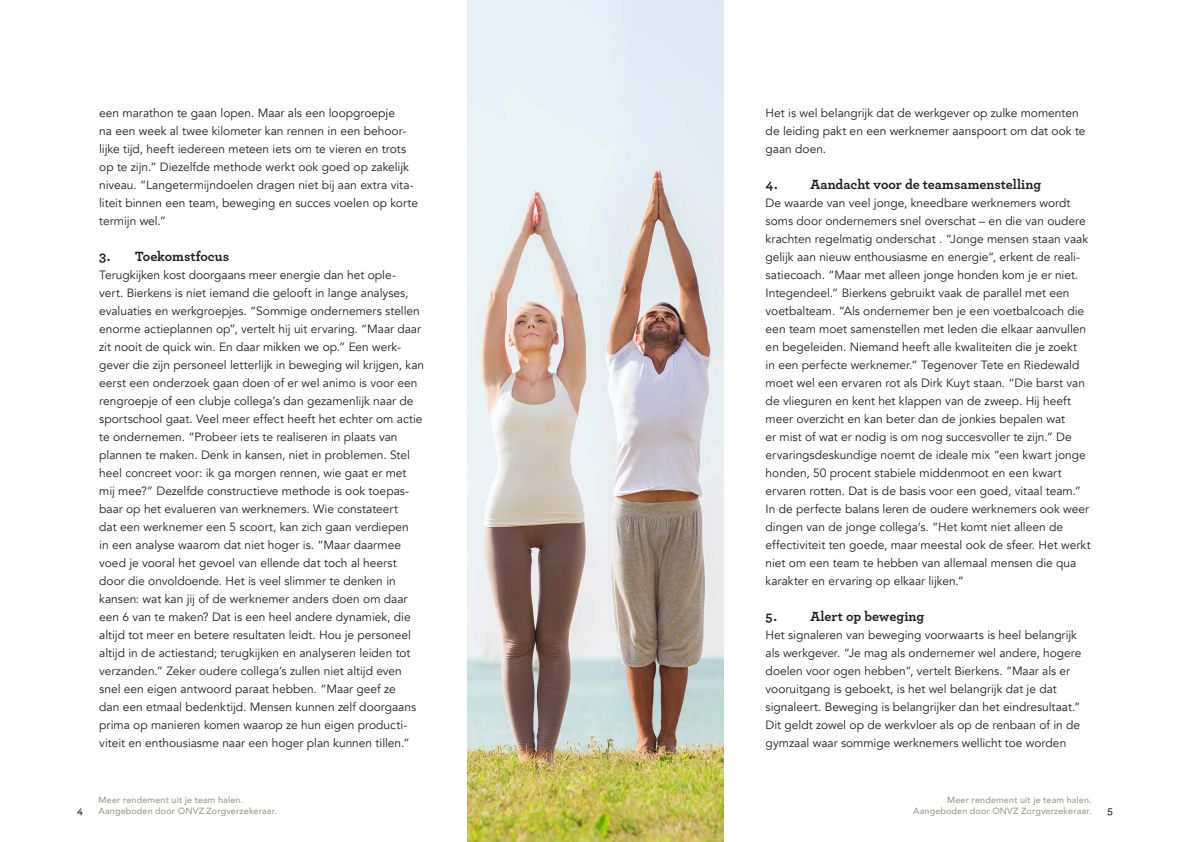
<style>
.page{position:relative;width:1191px;height:842px;background:#fff}
.page>*{position:absolute;margin:0;border:0;box-sizing:border-box;transform-origin:0 0}
.bold{font:700 14px "Archer";color:#231f20}
.t1{font:12px/18px "Avenir";letter-spacing:-.005em;color:#231f20}
.t2{font:600 11px "Archer";color:#231f20}
.t3{font:500 9px/10.8px "Avenir";letter-spacing:.015em;color:#5d564f;text-align:right}
</style>
<div class="page">
<img style="left:468px;top:1px;width:255px;height:841px">
<p class="t1" style="left:99px;top:104px;width:320px">een marathon te gaan lopen. Maar als een loopgroepje<br>na een week al twee kilometer kan rennen in een behoor&shy;lijke tijd, heeft iedereen meteen iets om te vieren en trots op te zijn.” Diezelfde methode werkt ook goed op zakelijk niveau. “Langetermijndoelen dragen niet bij aan extra vita&shy;liteit binnen een team, beweging en succes voelen op korte termijn wel.”</p>
<p class="bold" style="left:99px;top:245px;width:131px">3. Toekomstfocus</p>
<p class="t1" style="left:99px;top:266px;width:326px">Terugkijken kost doorgaans meer energie dan het ople-<br>vert. Bierkens is niet iemand die gelooft in lange analyses, evaluaties en werkgroepjes. “Sommige ondernemers stellen enorme actieplannen op”, vertelt hij uit ervaring. “Maar daar zit nooit de quick win. En daar mikken we op.” Een werk&shy;gever die zijn personeel letterlijk in beweging wil krijgen, kan eerst een onderzoek gaan doen of er wel animo is voor een rengroepje of een clubje collega’s dan gezamenlijk naar de sportschool gaat. Veel meer effect heeft het echter om actie te ondernemen. “Probeer iets te realiseren in plaats van plannen te maken. Denk in kansen, niet in problemen. Stel heel concreet voor: ik ga morgen rennen, wie gaat er met mij mee?” Dezelfde constructieve methode is ook toepas&shy;baar op het evalueren van werknemers. Wie constateert<br>dat een werknemer een 5 scoort, kan zich gaan verdiepen<br>in een analyse waarom dat niet hoger is. “Maar daarmee voed je vooral het gevoel van ellende dat toch al heerst door die onvoldoende. Het is veel slimmer te denken in kansen: wat kan jij of de werknemer anders doen om daar een 6 van te maken? Dat is een heel andere dynamiek, die altijd tot meer en betere resultaten leidt. Hou je personeel altijd in de actiestand; terugkijken en analyseren leiden tot verzanden.” Zeker oudere collega’s zullen niet altijd even snel een eigen antwoord paraat hebben. “Maar geef ze<br>dan een etmaal bedenktijd. Mensen kunnen zelf doorgaans prima op manieren komen waarop ze hun eigen producti&shy;viteit en enthousiasme naar een hoger plan kunnen tillen.”</p>
<p class="t1" style="left:765px;top:104px;width:321px">Het is wel belangrijk dat de werkgever op zulke momenten de leiding pakt en een werknemer aanspoort om dat ook te gaan doen.</p>
<p class="bold" style="left:765px;top:173px;width:277px">4. Aandacht voor de teamsamenstelling</p>
<p class="t1" style="left:765px;top:194px;width:326px">De waarde van veel jonge, kneedbare werknemers wordt soms door ondernemers snel overschat – en die van oudere krachten regelmatig onderschat . “Jonge mensen staan vaak gelijk aan nieuw enthousiasme en energie”, erkent de reali&shy;satiecoach. “Maar met alleen jonge honden kom je er niet.<br>Integendeel.” Bierkens gebruikt vaak de parallel met een voetbalteam. “Als ondernemer ben je een voetbalcoach die een team moet samenstellen met leden die elkaar aanvullen en begeleiden. Niemand heeft alle kwaliteiten die je zoekt<br>in een perfecte werknemer.” Tegenover Tete en Riedewald moet wel een ervaren rot als Dirk Kuyt staan. “Die barst van de vlieguren en kent het klappen van de zweep. Hij heeft meer overzicht en kan beter dan de jonkies bepalen wat<br>er mist of wat er nodig is om nog succesvoller te zijn.” De ervaringsdeskundige noemt de ideale mix “een kwart jonge honden, 50 procent stabiele middenmoot en een kwart ervaren rotten. Dat is de basis voor een goed, vitaal team.” In de perfecte balans leren de oudere werknemers ook weer dingen van de jonge collega’s. “Het komt niet alleen de effectiviteit ten goede, maar meestal ook de sfeer. Het werkt niet om een team te hebben van allemaal mensen die qua karakter en ervaring op elkaar lijken.”</p>
<p class="bold" style="left:765px;top:605px;width:160px">5. Alert op beweging</p>
<p class="t1" style="left:765px;top:626px;width:317px">Het signaleren van beweging voorwaarts is heel belangrijk als werkgever. “Je mag als ondernemer wel andere, hogere doelen voor ogen hebben”, vertelt Bierkens. “Maar als er vooruitgang is geboekt, is het wel belangrijk dat je dat signaleert. Beweging is belangrijker dan het eindresultaat.” Dit geldt zowel op de werkvloer als op de renbaan of in de gymzaal waar sommige werknemers wellicht toe worden</p>
<p class="t3" style="left:99px;top:794px;width:146px">Meer rendement uit je team halen.</p>
<p class="t3" style="left:913px;top:794px;width:180px">Meer rendement uit je team halen.<br>Aangeboden door ONVZ Zorgverzekeraar.</p>
<p class="t2" style="left:77px;top:802px;width:7px">4</p>
<p class="t3" style="left:99px;top:805px;width:180px">Aangeboden door ONVZ Zorgverzekeraar.</p>
<p class="t2" style="left:1107px;top:802px;width:7px">5</p>
</div>
